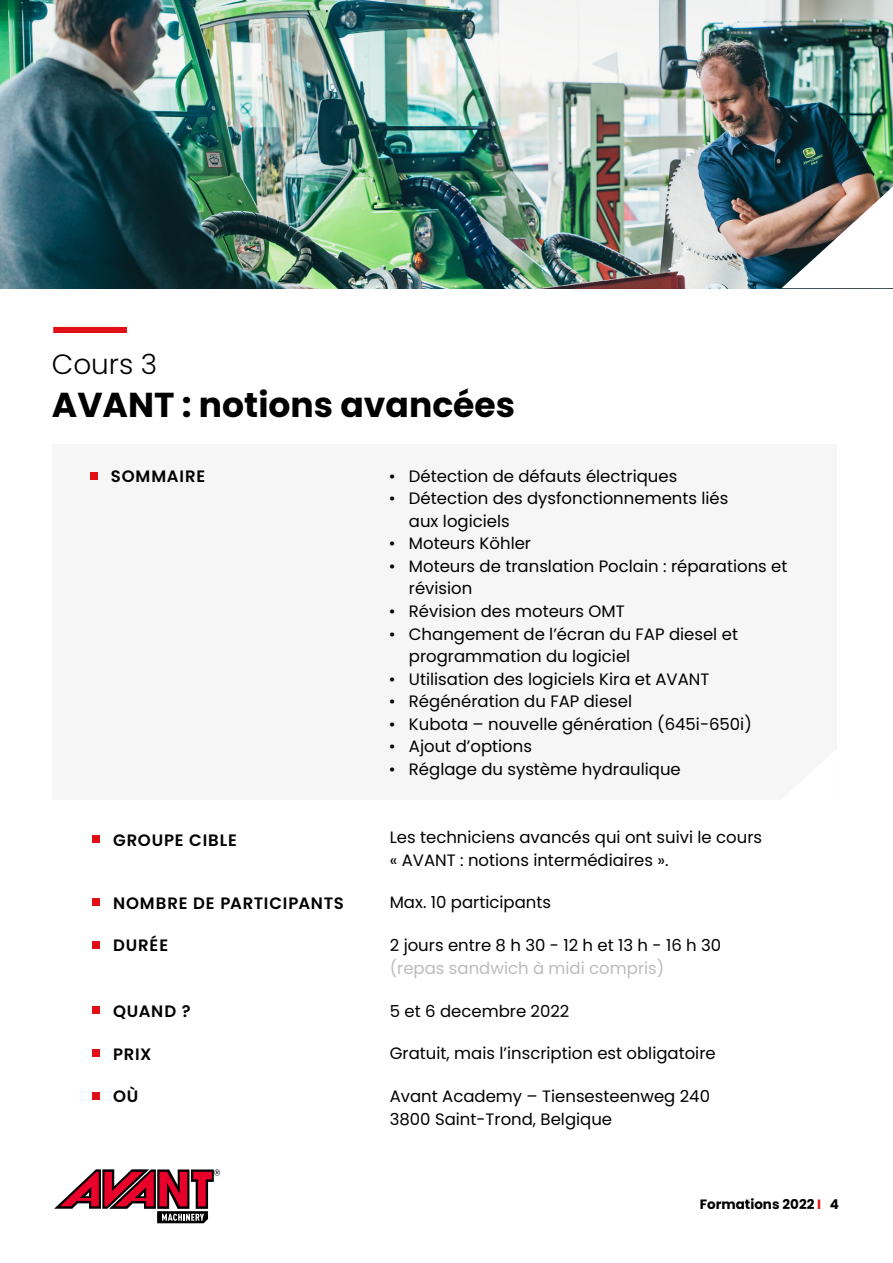
<style>
.page{position:relative;width:893px;height:1263px;background:#fff}
.page>*{position:absolute;margin:0;border:0;box-sizing:border-box;transform-origin:0 0}
.t1{font:700 34.5px "Poppins";color:#000}
.t2{font:300 27.9px "Poppins";color:#000}
.t3{font:16.5px/22.5px "Poppins";color:#000}
.t4{font:600 16.5px "Poppins";letter-spacing:.05em;color:#000}
.t5{font:16.5px "Poppins";color:#bcbcbc}
.t6{font:700 13.5px "Poppins";color:#000}
.s1{color:#e30f17}
</style>
<div class="page">
<svg style="left:54px;top:1169px;width:166px;height:54px"></svg>
<img style="left:0;top:0;width:893px;height:288px">
<svg style="left:781px;top:187px;width:112px;height:101px"></svg>
<div style="left:53px;top:327px;width:74px;height:6px;background:#e30f17"></div>
<div style="left:52px;top:445px;width:785px;height:355px;background:#f6f6f6"></div>
<div style="left:90px;top:472px;width:8px;height:7px;background:#e30f17"></div>
<div style="left:92px;top:835px;width:8px;height:8px;background:#e30f17"></div>
<div style="left:92px;top:898px;width:8px;height:8px;background:#e30f17"></div>
<div style="left:92px;top:1049px;width:8px;height:8px;background:#e30f17"></div>
<div style="left:92px;top:1092px;width:8px;height:8px;background:#e30f17"></div>
<div style="left:92px;top:1006px;width:8px;height:8px;background:#e30f17"></div>
<div style="left:92px;top:941px;width:8px;height:8px;background:#e30f17"></div>
<h2 class="t2" style="left:52px;top:348px;width:107px">Cours 3</h2>
<h1 class="t1" style="left:52px;top:385px;width:465px">AVANT : notions avancées</h1>
<p class="t4" style="left:111px;top:467px;width:96px">SOMMAIRE</p>
<p class="t3" style="left:389px;top:465px;width:290px">• Détection de défauts électriques</p>
<p class="t3" style="left:409px;top:487px;width:321px;text-indent:-20px">• Détection des dysfonctionnements liés aux logiciels</p>
<p class="t3" style="left:389px;top:532px;width:144px">• Moteurs Köhler</p>
<p class="t3" style="left:409px;top:555px;width:380px;text-indent:-20px">• Moteurs de translation Poclain : réparations et révision</p>
<p class="t3" style="left:389px;top:600px;width:237px">• Révision des moteurs OMT</p>
<p class="t3" style="left:409px;top:622px;width:331px;text-indent:-20px">• Changement de l’écran du FAP diesel et programmation du logiciel</p>
<p class="t3" style="left:389px;top:667px;width:322px">• Utilisation des logiciels Kira et AVANT</p>
<p class="t3" style="left:389px;top:690px;width:245px">• Régénération du FAP diesel</p>
<p class="t3" style="left:389px;top:713px;width:364px">• Kubota – nouvelle génération (645i-650i)</p>
<p class="t3" style="left:389px;top:735px;width:145px">• Ajout d’options</p>
<p class="t3" style="left:389px;top:758px;width:293px">• Réglage du système hydraulique</p>
<p class="t4" style="left:113px;top:830px;width:125px">GROUPE CIBLE</p>
<p class="t4" style="left:113px;top:893px;width:232px">NOMBRE DE PARTICIPANTS</p>
<p class="t3" style="left:390px;top:826px;width:374px">Les techniciens avancés qui ont suivi le cours « AVANT : notions intermédiaires ».</p>
<p class="t3" style="left:390px;top:891px;width:163px">Max. 10 participants</p>
<p class="t4" style="left:113px;top:936px;width:57px">DURÉE</p>
<p class="t3" style="left:390px;top:934px;width:333px">2 jours entre 8 h 30 - 12 h et 13 h - 16 h 30</p>
<p class="t5" style="left:390px;top:958px;width:276px">(repas sandwich à midi compris)</p>
<p class="t4" style="left:113px;top:1001px;width:79px">QUAND ?</p>
<p class="t3" style="left:390px;top:1000px;width:181px">5 et 6 decembre 2022</p>
<p class="t4" style="left:113px;top:1044px;width:40px">PRIX</p>
<p class="t4" style="left:113px;top:1087px;width:27px">OÙ</p>
<p class="t3" style="left:390px;top:1042px;width:327px">Gratuit, mais l’inscription est obligatoire</p>
<p class="t3" style="left:390px;top:1085px;width:322px">Avant Academy – Tiensesteenweg 240<br>3800 Saint-Trond, Belgique</p>
<p class="t6" style="left:700px;top:1196px;width:141px">Formations 2022 <span class="s1">I</span> 4</p>
</div>
